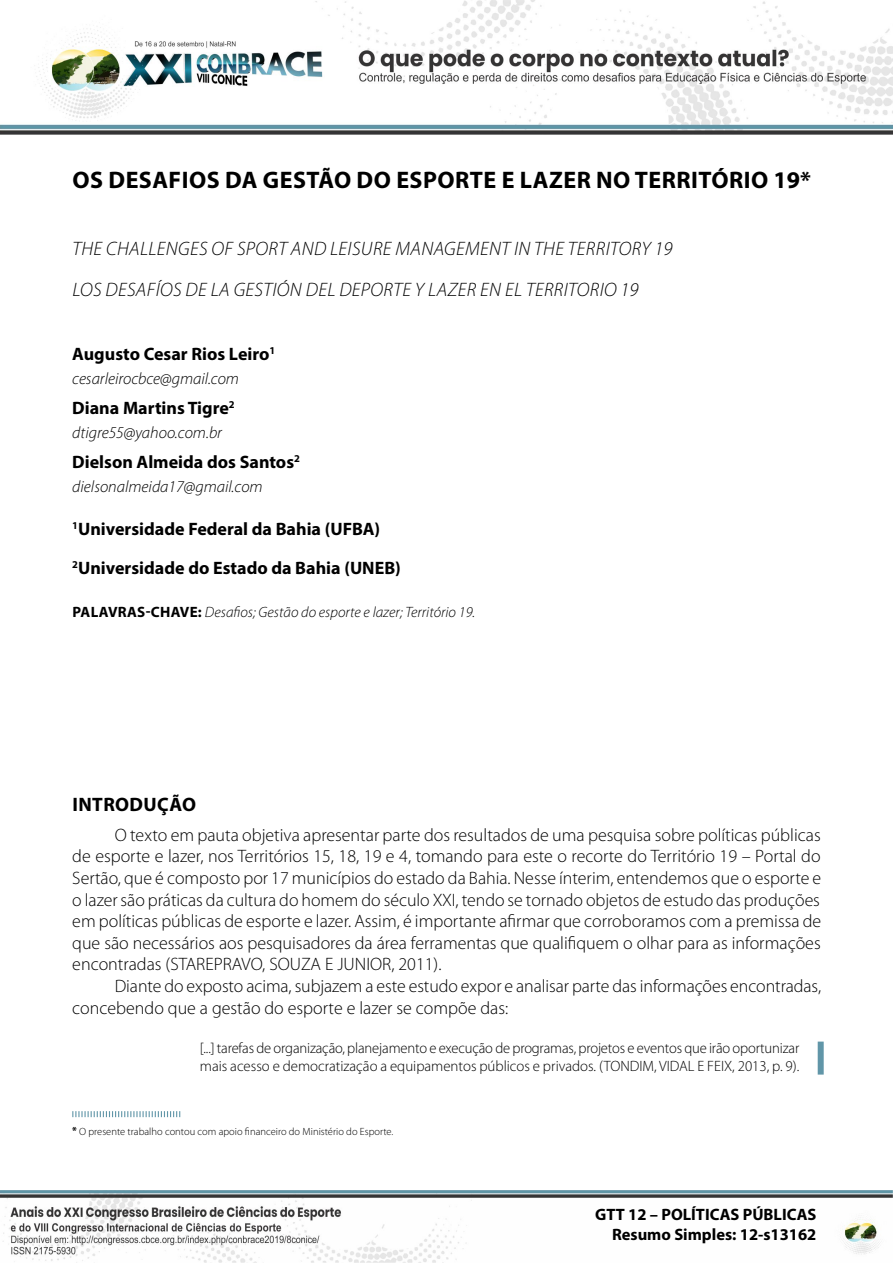
<style>
.page{position:relative;width:893px;height:1263px;background:#fff}
.page>*{position:absolute;margin:0;border:0;box-sizing:border-box;transform-origin:0 0}
.TITULO{font:700 24px "Myriad Pro";letter-spacing:.02em;color:#000}
.TIT_TRADU_RES_SIMPLE{font:italic 300 19.5px "Myriad Pro";letter-spacing:.02em;color:#000}
.SUBTITULOS{font:700 19.5px "Myriad Pro";letter-spacing:.02em;color:#000}
.MIOLO{font:300 18px/21.6px "Myriad Pro";letter-spacing:-.005em;color:#000;text-align:justify}
.AFILIAÇÃO{font:700 18px "Myriad Pro";color:#000}
.AUTORES{font:700 18px "Myriad Pro";color:#000}
.E-MAIL{font:italic 300 16.5px "Myriad Pro";color:#000}
.t1{font:700 16.5px/19.8px "Myriad Pro";color:#000;text-align:right}
.CITACÃO{font:300 15px/18px "Myriad Pro";letter-spacing:-.01em;color:#000}
.R_SIMPLES_-_KEYWORDS{font:italic 300 15px "Myriad Pro";color:#000}
.LEG__RODAPE{font:300 10.5px "Myriad Pro";color:#000}
.s1{font-weight:700;font-style:normal}
.s2{font-weight:700}
</style>
<div class="page">
<img style="left:0;top:0;width:893px;height:134px">
<img style="left:0;top:1190px;width:893px;height:73px">
<div style="left:818px;top:1041px;width:6px;height:33px;background:#6196a8"></div>
<svg style="left:72px;top:1111px;width:108px;height:6px"></svg>
<p class="TITULO" style="left:73px;top:164px;width:748px">OS DESAFIOS DA GESTÃO DO ESPORTE E LAZER NO TERRITÓRIO 19*<sup>1</sup></p>
<p class="TIT_TRADU_RES_SIMPLE" style="left:72px;top:236px;width:602px">THE CHALLENGES OF SPORT AND LEISURE MANAGEMENT IN THE TERRITORY 19</p>
<p class="TIT_TRADU_RES_SIMPLE" style="left:72px;top:277px;width:567px">LOS DESAFÍOS DE LA GESTIÓN DEL DEPORTE Y LAZER EN EL TERRITORIO 19</p>
<p class="AUTORES" style="left:72px;top:342px;width:205px">Augusto Cesar Rios Leiro<sup>1</sup></p>
<p class="E-MAIL" style="left:72px;top:368px;width:168px">cesarleirocbce@gmail.com</p>
<p class="AUTORES" style="left:72px;top:396px;width:164px">Diana Martins Tigre<sup>2</sup></p>
<p class="E-MAIL" style="left:72px;top:423px;width:151px">dtigre55@yahoo.com.br</p>
<p class="AUTORES" style="left:72px;top:450px;width:229px">Dielson Almeida dos Santos<sup>2</sup></p>
<p class="E-MAIL" style="left:72px;top:477px;width:192px">dielsonalmeida17@gmail.com</p>
<p class="AFILIAÇÃO" style="left:72px;top:517px;width:309px"><sup>1</sup>Universidade Federal da Bahia (UFBA)</p>
<p class="AFILIAÇÃO" style="left:72px;top:556px;width:330px"><sup>2</sup>Universidade do Estado da Bahia (UNEB)</p>
<p class="R_SIMPLES_-_KEYWORDS" style="left:72px;top:603px;width:404px"><span class="s1">PALAVRAS-CHAVE:</span> Desafios; Gestão do esporte e lazer; Território 19.</p>
<p class="SUBTITULOS" style="left:72px;top:791px;width:125px">INTRODUÇÃO</p>
<p class="MIOLO" style="left:72px;top:824px;width:750px;text-indent:43px">O texto em pauta objetiva apresentar parte dos resultados de uma pesquisa sobre políticas públicas de esporte e lazer, nos Territórios 15, 18, 19 e 4, tomando para este o recorte do Território 19 – Portal do Sertão, que é composto por 17 municípios do estado da Bahia. Nesse ínterim, entendemos que o esporte e o lazer são práticas da cultura do homem do século XXI, tendo se tornado objetos de estudo das produções em políticas públicas de esporte e lazer. Assim, é importante afirmar que corroboramos com a premissa de que são necessários aos pesquisadores da área ferramentas que qualifiquem o olhar para as informações encontradas (STAREPRAVO, SOUZA E JUNIOR, 2011).</p>
<p class="MIOLO" style="left:72px;top:975px;width:750px;text-indent:43px">Diante do exposto acima, subjazem a este estudo expor e analisar parte das informações encontradas, concebendo que a gestão do esporte e lazer se compõe das:</p>
<p class="CITACÃO" style="left:200px;top:1039px;width:601px">[...] tarefas de organização, planejamento e execução de programas, projetos e eventos que irão oportunizar mais acesso e democratização a equipamentos públicos e privados. (TONDIM, VIDAL E FEIX, 2013, p. 9).</p>
<p class="LEG__RODAPE" style="left:72px;top:1125px;width:323px"><span class="s2">*</span> O presente trabalho contou com apoio financeiro do Ministério do Esporte.</p>
<p class="t1" style="left:595px;top:1204px;width:223px">GTT 12 – POLÍTICAS PÚBLICAS<br>Resumo Simples: 12-s13162</p>
</div>
